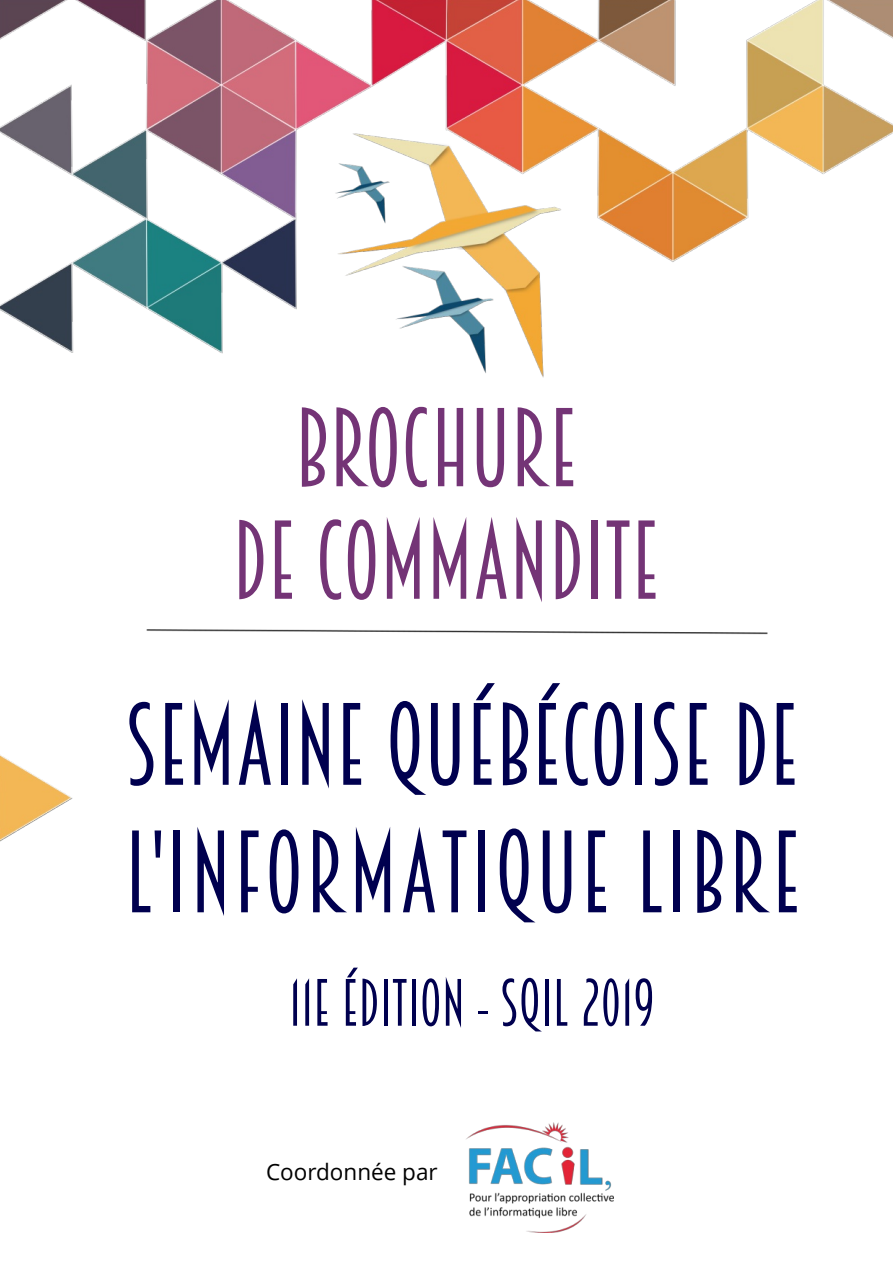
<style>
.page{position:relative;width:893px;height:1263px;background:#fff}
.page>*{position:absolute;margin:0;border:0;box-sizing:border-box;transform-origin:0 0}
.t1{font:105px/127.5px "Breamcatcher";color:#00004f}
.t2{font:100.5px/112.5px "Breamcatcher";color:#743476;text-align:center}
.t3{font:60px "Breamcatcher";color:#00004f}
.t4{font:22.5px "Open Sans";color:#000}
</style>
<div class="page">
<img style="left:0;top:0;width:893px;height:1233px">
<img style="left:466px;top:1123px;width:147px;height:109px">
<p class="t2" style="left:232px;top:393px;width:429px">BROCHURE<br>DE COMMANDITE</p>
<p class="t1" style="left:125px;top:682px;width:677px">SEMAINE QUÉBÉCOISE DE<br>L'INFORMATIQUE LIBRE</p>
<p class="t3" style="left:289px;top:968px;width:367px">11E ÉDITION - SQIL 2019</p>
<p class="t4" style="left:266px;top:1156px;width:173px">Coordonnée par</p>
</div>
